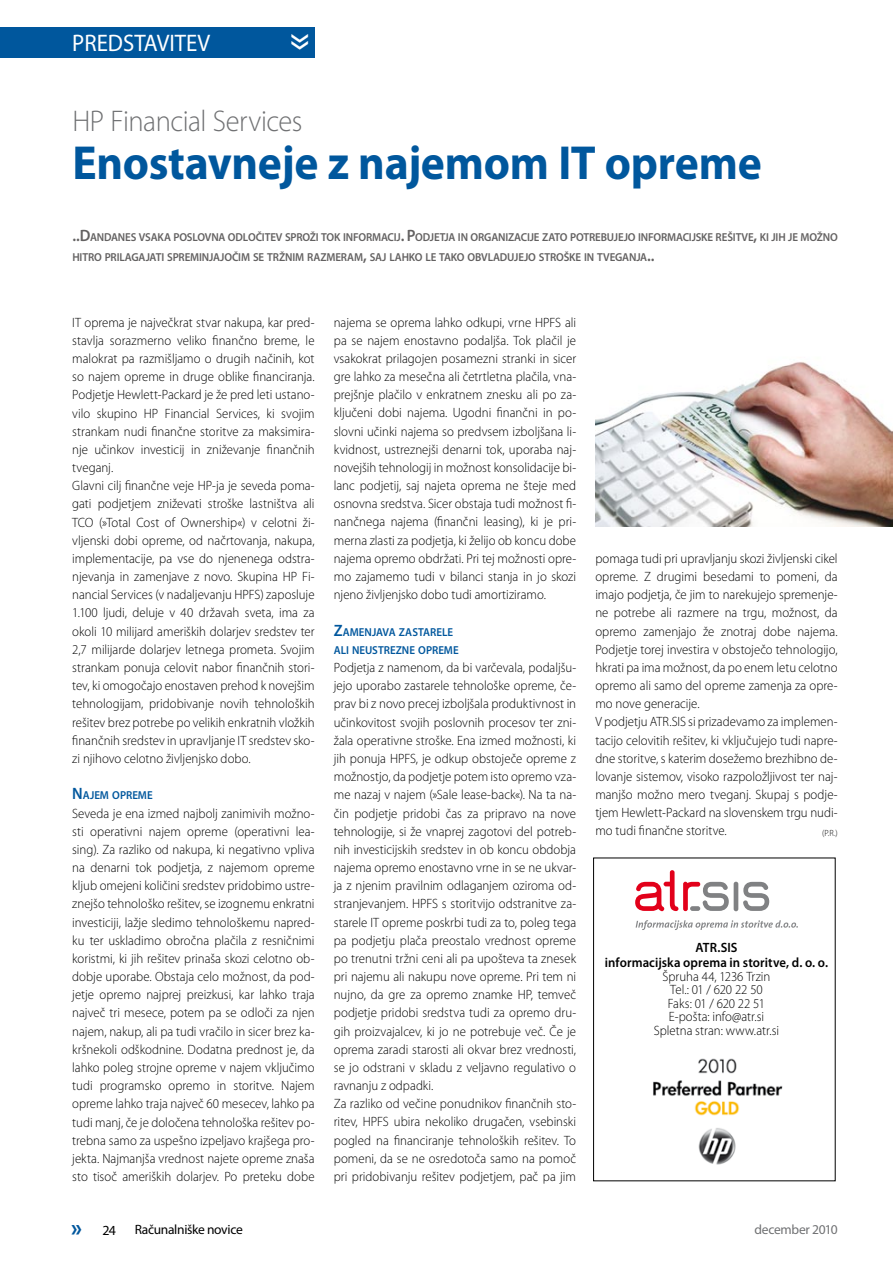
<style>
.page{position:relative;width:893px;height:1263px;background:#fff}
.page>*{position:absolute;margin:0;border:0;box-sizing:border-box;transform-origin:0 0}
.t1{font:700 48px "Myriad Pro";letter-spacing:-.005em;color:#00579d;scale:.95 1}
.t2{font:45px "Myriad Pro";color:#fff;scale:.95 1}
.t3{font:300 30px "Myriad Pro";letter-spacing:-.015em;color:#707173;scale:.95 1}
.t4{font:700 24.75px "Myriad Pro";color:#00579d;scale:.95 1}
.t5{font:24px "Myriad Pro";color:#fff;scale:.95 1}
.t6{font:13.95px "Myriad Pro";color:#000}
.t7{font:300 13.5px/18.1px "Myriad Pro";color:#000;scale:.95 1}
.t8{font:600 13.5px/15px "Myriad Pro";letter-spacing:.005em;color:#000;text-align:center;scale:.95 1}
.t9{font:13.5px "Myriad Pro";letter-spacing:-.025em;color:#000}
.t10{font:13.5px "Myriad Pro";letter-spacing:-.02em;color:#707173}
.t11{font:600 11.55px/19.8px "Myriad Pro";letter-spacing:-.015em;color:#636161;scale:.95 1}
.t12{font:600 11.55px/18.1px "Myriad Pro";color:#00579d;scale:.95 1}
.t13{font:300 9px "Myriad Pro";color:#000;scale:.95 1}
.s1{font-size:16.5px}
</style>
<div class="page">
<div style="left:0;top:27px;width:315px;height:31px;background:#00579d"></div>
<img style="left:595px;top:362px;width:298px;height:165px">
<hr style="left:734px;top:882px;width:4px;height:29px;background:#808183;border-radius:2px">
<svg style="left:635px;top:870px;width:94px;height:41px"></svg>
<svg style="left:743px;top:882px;width:26px;height:29px"></svg>
<svg style="left:636px;top:920px;width:162px;height:10px"></svg>
<img style="left:653px;top:1058px;width:130px;height:107px">
<h3 class="t5" style="left:72px;top:29px;width:147px">PREDSTAVITEV</h3>
<h2 class="t2" style="left:331px;top:33px;width:20px;rotate:90deg">»</h2>
<h3 class="t3" style="left:72px;top:103px;width:244px">HP Financial Services</h3>
<h1 class="t1" style="left:72px;top:131px;width:727px">Enostavneje z najemom IT opreme</h1>
<p class="t11" style="left:72px;top:227px;width:807px"><span class="s1">..D</span>ANDANES VSAKA POSLOVNA ODLOČITEV SPROŽI TOK INFORMACIJ<span class="s1">. P</span>ODJETJA IN ORGANIZACIJE ZATO POTREBUJEJO INFORMACIJSKE REŠITVE<span class="s1">,</span> KI JIH JE MOŽNO<br>HITRO PRILAGAJATI SPREMINJAJOČIM SE TRŽNIM RAZMERAM<span class="s1">,</span> SAJ LAHKO LE TAKO OBVLADUJEJO STROŠKE IN TVEGANJA<span class="s1">..</span></p>
<p class="t7" style="left:72px;top:313px;width:257px">IT oprema je največkrat stvar nakupa, kar pred&shy;stavlja sorazmerno veliko finančno breme, le malokrat pa razmišljamo o drugih načinih, kot so najem opreme in druge oblike financiranja.<br>Podjetje Hewlett-Packard je že pred leti ustano&shy;vilo skupino HP Financial Services, ki svojim strankam nudi finančne storitve za maksimira&shy;nje učinkov investicij in zniževanje finančnih tveganj.<br>Glavni cilj finančne veje HP-ja je seveda poma&shy;gati podjetjem zniževati stroške lastništva ali TCO (»Total Cost of Ownership«) v celotni ži&shy;vljenski dobi opreme, od načrtovanja, nakupa, implementacije, pa vse do njenenega odstra&shy;njevanja in zamenjave z novo. Skupina HP Fi&shy;nancial Services (v nadaljevanju HPFS) zaposluje 1.100 ljudi, deluje v 40 državah sveta, ima za okoli 10 milijard ameriških dolarjev sredstev ter 2,7 milijarde dolarjev letnega prometa. Svojim strankam ponuja celovit nabor finančnih stori&shy;tev, ki omogočajo enostaven prehod k novejšim tehnologijam, pridobivanje novih tehnoloških rešitev brez potrebe po velikih enkratnih vložkih finančnih sredstev in upravljanje IT sredstev sko&shy;zi njihovo celotno življenjsko dobo.</p>
<p class="t12" style="left:72px;top:786px;width:86px"><span class="s1">N</span>AJEM OPREME</p>
<p class="t7" style="left:72px;top:804px;width:257px;text-align:justify">Seveda je ena izmed najbolj zanimivih možno&shy;sti operativni najem opreme (operativni lea&shy;sing). Za razliko od nakupa, ki negativno vpliva na denarni tok podjetja, z najemom opreme kljub omejeni količini sredstev pridobimo ustre&shy;znejšo tehnološko rešitev, se izognemu enkratni investiciji, lažje sledimo tehnološkemu napred&shy;ku ter uskladimo obročna plačila z resničnimi koristmi, ki jih rešitev prinaša skozi celotno ob&shy;dobje uporabe. Obstaja celo možnost, da pod&shy;jetje opremo najprej preizkusi, kar lahko traja največ tri mesece, potem pa se odloči za njen najem, nakup, ali pa tudi vračilo in sicer brez ka&shy;kršnekoli odškodnine. Dodatna prednost je, da lahko poleg strojne opreme v najem vključimo tudi programsko opremo in storitve. Najem opreme lahko traja največ 60 mesecev, lahko pa tudi manj, če je določena tehnološka rešitev po&shy;trebna samo za uspešno izpeljavo krajšega pro&shy;jekta. Najmanjša vrednost najete opreme znaša sto tisoč ameriških dolarjev. Po preteku dobe</p>
<p class="t7" style="left:334px;top:313px;width:257px;text-align:justify">najema se oprema lahko odkupi, vrne HPFS ali pa se najem enostavno podaljša. Tok plačil je vsakokrat prilagojen posamezni stranki in sicer gre lahko za mesečna ali četrtletna plačila, vna&shy;prejšnje plačilo v enkratnem znesku ali po za&shy;ključeni dobi najema. Ugodni finančni in po&shy;slovni učinki najema so predvsem izboljšana li&shy;kvidnost, ustreznejši denarni tok, uporaba naj&shy;novejših tehnologij in možnost konsolidacije bi&shy;lanc podjetij, saj najeta oprema ne šteje med osnovna sredstva. Sicer obstaja tudi možnost fi&shy;nančnega najema (finančni leasing), ki je pri&shy;merna zlasti za podjetja, ki želijo ob koncu dobe najema opremo obdržati. Pri tej možnosti opre&shy;mo zajamemo tudi v bilanci stanja in jo skozi njeno življenjsko dobo tudi amortiziramo.</p>
<p class="t12" style="left:334px;top:622px;width:133px"><span class="s1">Z</span>AMENJAVA ZASTARELE<br>ALI NEUSTREZNE OPREME</p>
<p class="t7" style="left:334px;top:658px;width:257px">Podjetja z namenom, da bi varčevala, podaljšu&shy;jejo uporabo zastarele tehnološke opreme, če&shy;prav bi z novo precej izboljšala produktivnost in učinkovitost svojih poslovnih procesov ter zni&shy;žala operativne stroške. Ena izmed možnosti, ki jih ponuja HPFS, je odkup obstoječe opreme z možnostjo, da podjetje potem isto opremo vza&shy;me nazaj v najem (»Sale lease-back«). Na ta na&shy;čin podjetje pridobi čas za pripravo na nove tehnologije, si že vnaprej zagotovi del potreb&shy;nih investicijskih sredstev in ob koncu obdobja najema opremo enostavno vrne in se ne ukvar&shy;ja z njenim pravilnim odlaganjem oziroma od&shy;stranjevanjem. HPFS s storitvijo odstranitve za&shy;starele IT opreme poskrbi tudi za to, poleg tega pa podjetju plača preostalo vrednost opreme po trenutni tržni ceni ali pa upošteva ta znesek pri najemu ali nakupu nove opreme. Pri tem ni nujno, da gre za opremo znamke HP, temveč podjetje pridobi sredstva tudi za opremo dru&shy;gih proizvajalcev, ki jo ne potrebuje več. Če je oprema zaradi starosti ali okvar brez vrednosti, se jo odstrani v skladu z veljavno regulativo o ravnanju z odpadki.<br>Za razliko od večine ponudnikov finančnih sto&shy;ritev, HPFS ubira nekoliko drugačen, vsebinski pogled na financiranje tehnoloških rešitev. To pomeni, da se ne osredotoča samo na pomoč pri pridobivanju rešitev podjetjem, pač pa jim</p>
<p class="t7" style="left:595px;top:549px;width:257px">pomaga tudi pri upravljanju skozi življenski cikel opreme. Z drugimi besedami to pomeni, da imajo podjetja, če jim to narekujejo spremenje&shy;ne potrebe ali razmere na trgu, možnost, da opremo zamenjajo že znotraj dobe najema.<br>Podjetje torej investira v obstoječo tehnologijo, hkrati pa ima možnost, da po enem letu celotno opremo ali samo del opreme zamenja za opre&shy;mo nove generacije.<br>V podjetju ATR.SIS si prizadevamo za implemen&shy;tacijo celovitih rešitev, ki vključujejo tudi napre&shy;dne storitve, s katerim dosežemo brezhibno de&shy;lovanje sistemov, visoko razpoložljivost ter naj&shy;manjšo možno mero tveganj. Skupaj s podje&shy;tjem Hewlett-Packard na slovenskem trgu nudi&shy;mo tudi finančne storitve.</p>
<p class="t13" style="left:822px;top:827px;width:18px">(P.R.)</p>
<p class="t8" style="left:605px;top:940px;width:236px">ATR.SIS<br>informacijska oprema in storitve, d. o. o.</p>
<p class="t7" style="left:654px;top:969px;width:133px;line-height:13.5px;text-align:center">Špruha 44, 1236 Trzin<br>Tel.: 01 / 620 22 50<br>Faks: 01 / 620 22 51<br>E-pošta: info@atr.si<br>Spletna stran: www.atr.si</p>
<h3 class="t4" style="left:71px;top:1211px;width:13px">»</h3>
<p class="t6" style="left:103px;top:1221px;width:15px">24</p>
<p class="t9" style="left:135px;top:1221px;width:109px">Računalniške novice</p>
<p class="t10" style="left:754px;top:1221px;width:85px">december 2010</p>
</div>
